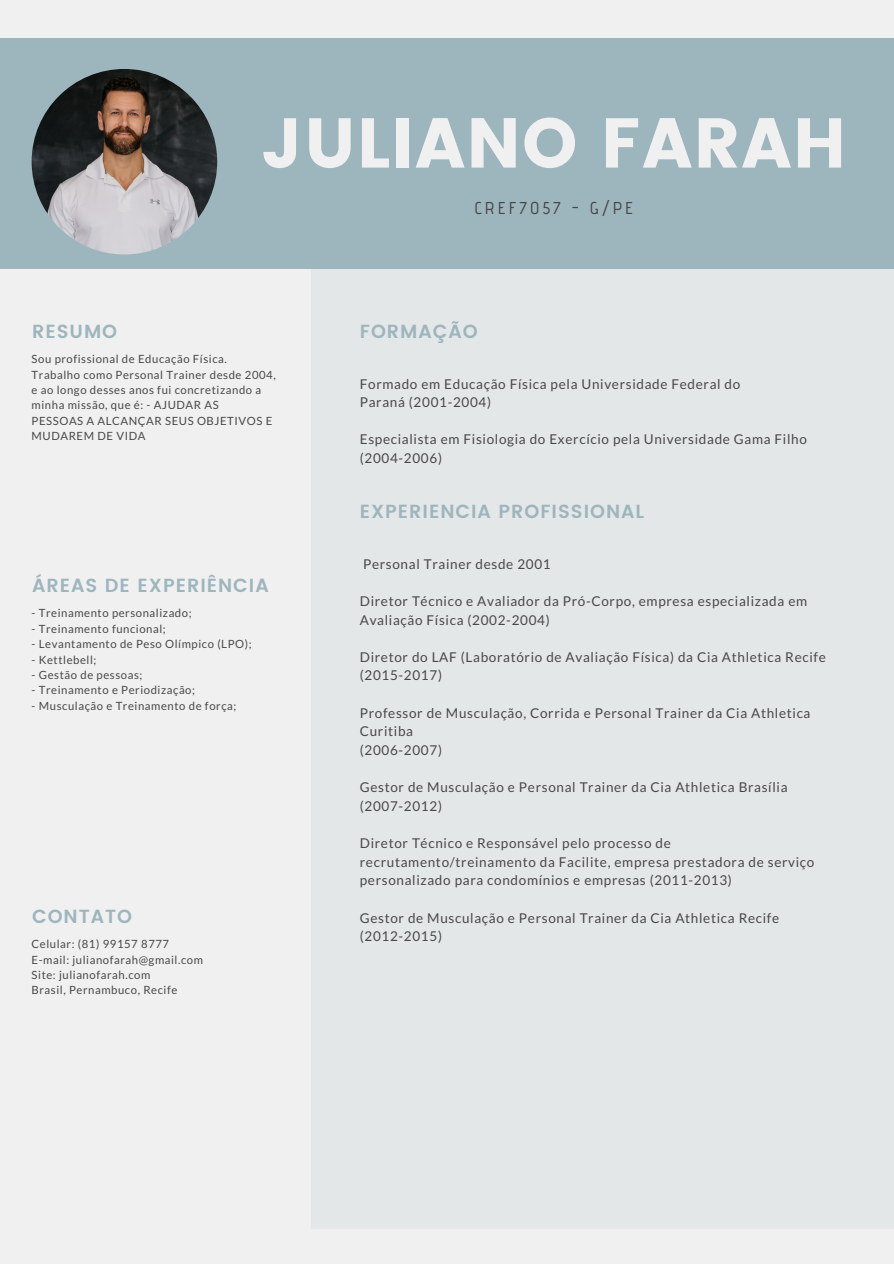
<style>
.page{position:relative;width:894px;height:1264px;background:#fff}
.page>*{position:absolute;margin:0;border:0;box-sizing:border-box;transform-origin:0 0}
.t1{font:70.35px "Poppins";letter-spacing:.015em;color:#f1f0f0}
.t2{font:600 19.05px "Poppins";letter-spacing:.05em;color:#9db6bd}
.t3{font:500 17.1px "Advent Pro";letter-spacing:.18em;color:#484848}
.t4{font:13.5px/18.6px "Lato";letter-spacing:.05em;color:#484848}
.t5{font:11.25px/15.3px "Lato";letter-spacing:.05em;color:#484848}
</style>
<div class="page">
<div style="left:0;top:0;width:893px;height:1263px;background:#f1f0f0"></div>
<div style="left:311px;top:255px;width:582px;height:974px;background:#e4e7e8"></div>
<div style="left:0;top:38px;width:893px;height:231px;background:#9db6bd"></div>
<img style="left:32px;top:69px;width:185px;height:185px;border-radius:50%">
<h1 class="t1" style="left:261px;top:102px;width:586px">JULIANO FARAH</h1>
<p class="t3" style="left:474px;top:197px;width:160px">CREF7057 - G/PE</p>
<h2 class="t2" style="left:32px;top:320px;width:86px">RESUMO</h2>
<p class="t5" style="left:32px;top:351px;width:245px">Sou profissional de Educação Física.<br>Trabalho como Personal Trainer desde 2004, e ao longo desses anos fui concretizando a minha missão, que é: - AJUDAR AS<br>PESSOAS A ALCANÇAR SEUS OBJETIVOS E MUDAREM DE VIDA</p>
<h2 class="t2" style="left:32px;top:574px;width:238px">ÁREAS DE EXPERIÊNCIA</h2>
<p class="t5" style="left:32px;top:605px;width:161px">- Treinamento personalizado;</p>
<p class="t5" style="left:32px;top:621px;width:136px">- Treinamento funcional;</p>
<p class="t5" style="left:32px;top:636px;width:221px">- Levantamento de Peso Olímpico (LPO);</p>
<p class="t5" style="left:32px;top:651px;width:66px">- Kettlebell;</p>
<p class="t5" style="left:32px;top:667px;width:112px">- Gestão de pessoas;</p>
<p class="t5" style="left:32px;top:682px;width:165px">- Treinamento e Periodização;</p>
<p class="t5" style="left:32px;top:697px;width:206px">- Musculação e Treinamento de força;</p>
<h2 class="t2" style="left:32px;top:904px;width:101px">CONTATO</h2>
<p class="t5" style="left:32px;top:936px;width:173px">Celular: (81) 99157 8777<br>E-mail: julianofarah@gmail.com<br>Site: julianofarah.com<br>Brasil, Pernambuco, Recife</p>
<h2 class="t2" style="left:360px;top:320px;width:119px">FORMAÇÃO</h2>
<p class="t4" style="left:360px;top:374px;width:382px">Formado em Educação Física pela Universidade Federal do<br>Paraná (2001-2004)</p>
<p class="t4" style="left:360px;top:430px;width:448px">Especialista em Fisiologia do Exercício pela Universidade Gama Filho (2004-2006)</p>
<h2 class="t2" style="left:360px;top:500px;width:286px">EXPERIENCIA PROFISSIONAL</h2>
<p class="t4" style="left:363px;top:554px;width:189px">Personal Trainer desde 2001</p>
<p class="t4" style="left:360px;top:591px;width:449px">Diretor Técnico e Avaliador da Pró-Corpo, empresa especializada em<br>Avaliação Física (2002-2004)</p>
<p class="t4" style="left:360px;top:647px;width:467px">Diretor do LAF (Laboratório de Avaliação Física) da Cia Athletica Recife (2015-2017)</p>
<p class="t4" style="left:360px;top:703px;width:452px">Professor de Musculação, Corrida e Personal Trainer da Cia Athletica<br>Curitiba<br>(2006-2007)</p>
<p class="t4" style="left:360px;top:777px;width:429px">Gestor de Musculação e Personal Trainer da Cia Athletica Brasília (2007-2012)</p>
<p class="t4" style="left:360px;top:833px;width:456px">Diretor Técnico e Responsável pelo processo de recrutamento/treinamento da Facilite, empresa prestadora de serviço personalizado para condomínios e empresas (2011-2013)</p>
<p class="t4" style="left:360px;top:908px;width:421px">Gestor de Musculação e Personal Trainer da Cia Athletica Recife (2012-2015)</p>
</div>
